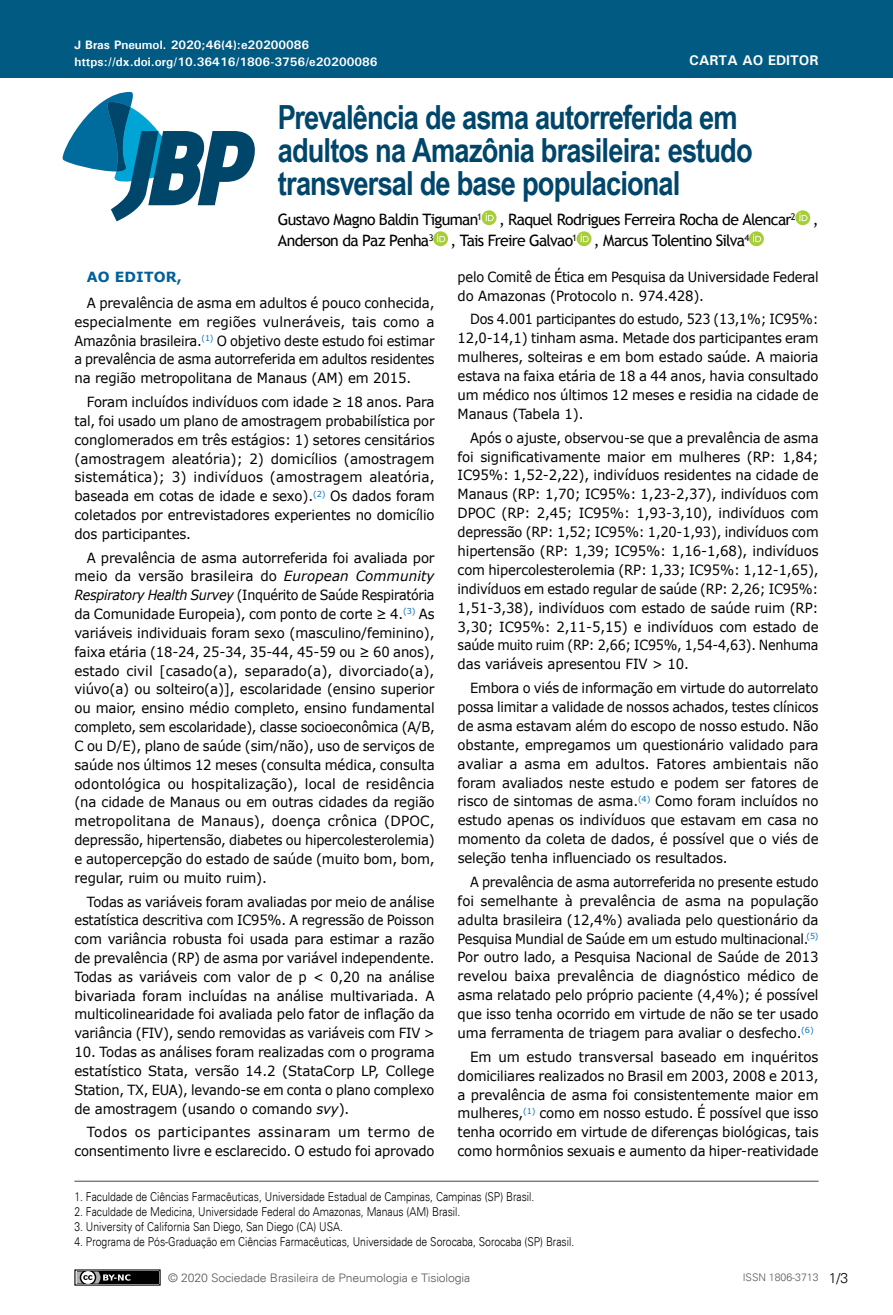
<style>
.page{position:relative;width:893px;height:1315px;background:#fff}
.page>*{position:absolute;margin:0;border:0;box-sizing:border-box;transform-origin:0 0}
.t1{font:700 33.25px/33.2px "Arial Narrow";letter-spacing:-.025em;color:#00466b}
.t2{font:15.75px/21px "Trebuchet MS";letter-spacing:-.045em;color:#000}
.t3{font:14px/18.9px "Verdana";letter-spacing:-.01em;color:#000;text-align:justify;scale:.95 1}
.t4{font:14px/18.9px "Verdana";letter-spacing:-.01em;color:#000;text-align:justify;scale:.94 1}
.t5{font:14px/18.9px "Verdana";letter-spacing:-.01em;color:#000;text-align:justify;scale:.93 1}
.t6{font:14px/18.9px "Verdana";letter-spacing:-.01em;color:#000;text-align:justify;scale:.96 1}
.t7{font:14px/18.9px "Verdana";letter-spacing:-.01em;color:#000;text-align:justify;scale:.92 1}
.t8{font:14px/18.9px "Verdana";letter-spacing:-.01em;color:#000;text-align:right}
.t9{font:700 14px "Univers";color:#fff}
.t10{font:700 14px "Verdana";letter-spacing:.01em;color:#01609a}
.t11{font:300 14px "Univers";color:#000}
.t12{font:300 12.25px "Univers";color:#000;scale:.85 1}
.t13{font:700 12.25px "Univers";color:#fff}
.t14{font:300 11.72px "Univers";letter-spacing:-.01em;color:#58595b;scale:1.04 1}
.t15{font:300 10.5px "Univers";color:#58595b}
.s1{font-style:italic}
</style>
<div class="page">
<div style="left:0;top:0;width:893px;height:78px;background:#005a82"></div>
<svg style="left:62px;top:91px;width:193px;height:130px"></svg>
<div style="left:75px;top:1270px;width:85px;height:15px;background:#000"></div>
<div style="left:74px;top:1269px;width:87px;height:16px;border:1px solid #000"></div>
<svg style="left:74px;top:1269px;width:56px;height:17px"></svg>
<svg style="left:482px;top:211px;width:15px;height:14px"></svg>
<svg style="left:482px;top:210px;width:14px;height:15px"></svg>
<svg style="left:486px;top:213px;width:8px;height:8px"></svg>
<svg style="left:796px;top:210px;width:15px;height:15px"></svg>
<svg style="left:795px;top:210px;width:15px;height:15px"></svg>
<svg style="left:799px;top:213px;width:8px;height:8px"></svg>
<svg style="left:433px;top:231px;width:15px;height:15px"></svg>
<svg style="left:437px;top:234px;width:8px;height:8px"></svg>
<svg style="left:577px;top:232px;width:15px;height:14px"></svg>
<svg style="left:577px;top:231px;width:14px;height:15px"></svg>
<svg style="left:581px;top:234px;width:8px;height:8px"></svg>
<svg style="left:749px;top:231px;width:15px;height:15px"></svg>
<svg style="left:753px;top:234px;width:8px;height:8px"></svg>
<hr style="left:74px;top:1180px;width:745px;height:1px;background:#464547">
<p class="t13" style="left:74px;top:37px;width:236px">J Bras Pneumol. 2020;46(4):e20200086</p>
<p class="t13" style="left:74px;top:54px;width:305px">https://dx.doi.org/10.36416/1806-3756/e20200086</p>
<p class="t9" style="left:689px;top:52px;width:131px">CARTA AO EDITOR</p>
<h1 class="t1" style="left:278px;top:99px;width:476px">Prevalência de asma autorreferida em adultos na Amazônia brasileira: estudo transversal de base populacional</h1>
<p class="t2" style="left:278px;top:209px;width:542px">Gustavo Magno Baldin Tiguman<sup>1</sup> , Raquel Rodrigues Ferreira Rocha de Alencar<sup>2</sup> ,<br>Anderson da Paz Penha<sup>3</sup> , Tais Freire Galvao<sup>1</sup> , Marcus Tolentino Silva<sup>4</sup></p>
<p class="t10" style="left:87px;top:267px;width:97px">AO EDITOR,</p>
<p class="t3" style="left:74px;top:294px;width:381px;text-indent:12px">A prevalência de asma em adultos é pouco conhecida, especialmente em regiões vulneráveis, tais como a Amazônia brasileira.<sup>(1)</sup> O objetivo deste estudo foi estimar a prevalência de asma autorreferida em adultos residentes na região metropolitana de Manaus (AM) em 2015.</p>
<p class="t3" style="left:74px;top:393px;width:381px;text-indent:12px">Foram incluídos indivíduos com idade ≥ 18 anos. Para tal, foi usado um plano de amostragem probabilística por conglomerados em três estágios: 1) setores censitários (amostragem aleatória); 2) domicílios (amostragem sistemática); 3) indivíduos (amostragem aleatória, baseada em cotas de idade e sexo).<sup>(2)</sup> Os dados foram coletados por entrevistadores experientes no domicílio dos participantes.</p>
<p class="t3" style="left:74px;top:548px;width:381px;text-indent:12px">A prevalência de asma autorreferida foi avaliada por meio da versão brasileira do <span class="s1">European Community Respiratory Health Survey</span> (Inquérito de Saúde Respiratória da Comunidade Europeia), com ponto de corte ≥ 4.<sup>(3)</sup> As variáveis individuais foram sexo (masculino/feminino), faixa etária (18-24, 25-34, 35-44, 45-59 ou ≥ 60 anos), estado civil [casado(a), separado(a), divorciado(a), viúvo(a) ou solteiro(a)], escolaridade (ensino superior ou maior, ensino médio completo, ensino fundamental completo, sem escolaridade), classe socioeconômica (A/B, C ou D/E), plano de saúde (sim/não), uso de serviços de saúde nos últimos 12 meses (consulta médica, consulta odontológica ou hospitalização), local de residência (na cidade de Manaus ou em outras cidades da região metropolitana de Manaus), doença crônica (DPOC, depressão, hipertensão, diabetes ou hipercolesterolemia) e autopercepção do estado de saúde (muito bom, bom, regular, ruim ou muito ruim).</p>
<p class="t4" style="left:74px;top:892px;width:385px;text-indent:12px">Todas as variáveis foram avaliadas por meio de análise estatística descritiva com IC95%. A regressão de Poisson com variância robusta foi usada para estimar a razão de prevalência (RP) de asma por variável independente.<br>Todas as variáveis com valor de p &lt; 0,20 na análise bivariada foram incluídas na análise multivariada. A multicolinearidade foi avaliada pelo fator de inflação da variância (FIV), sendo removidas as variáveis com FIV &gt;</p>
<p class="t3" style="left:74px;top:1042px;width:381px">10. Todas as análises foram realizadas com o programa estatístico Stata, versão 14.2 (StataCorp LP, College Station, TX, EUA), levando-se em conta o plano complexo de amostragem (usando o comando <span class="s1">svy</span>).</p>
<p class="t8" style="left:74px;top:1123px;width:362px">Todos os participantes assinaram um termo de consentimento livre e esclarecido. O estudo foi aprovado</p>
<p class="t5" style="left:458px;top:267px;width:390px">pelo Comitê de Ética em Pesquisa da Universidade Federal do Amazonas (Protocolo n. 974.428).</p>
<p class="t7" style="left:458px;top:310px;width:394px;text-indent:12px">Dos 4.001 participantes do estudo, 523 (13,1%; IC95%:<br>12,0-14,1) tinham asma. Metade dos participantes eram mulheres, solteiras e em bom estado saúde. A maioria estava na faixa etária de 18 a 44 anos, havia consultado um médico nos últimos 12 meses e residia na cidade de Manaus (Tabela 1).</p>
<p class="t4" style="left:458px;top:428px;width:386px;text-indent:12px">Após o ajuste, observou-se que a prevalência de asma foi significativamente maior em mulheres (RP: 1,84; IC95%: 1,52-2,22), indivíduos residentes na cidade de Manaus (RP: 1,70; IC95%: 1,23-2,37), indivíduos com DPOC (RP: 2,45; IC95%: 1,93-3,10), indivíduos com depressão (RP: 1,52; IC95%: 1,20-1,93), indivíduos com hipertensão (RP: 1,39; IC95%: 1,16-1,68), indivíduos com hipercolesterolemia (RP: 1,33; IC95%: 1,12-1,65), indivíduos em estado regular de saúde (RP: 2,26; IC95%:<br>1,51-3,38), indivíduos com estado de saúde ruim (RP:<br>3,30; IC95%: 2,11-5,15) e indivíduos com estado de saúde muito ruim (RP: 2,66; IC95%, 1,54-4,63). Nenhuma das variáveis apresentou FIV &gt; 10.</p>
<p class="t5" style="left:458px;top:679px;width:390px;text-indent:12px">Embora o viés de informação em virtude do autorrelato possa limitar a validade de nossos achados, testes clínicos de asma estavam além do escopo de nosso estudo. Não obstante, empregamos um questionário validado para avaliar a asma em adultos. Fatores ambientais não foram avaliados neste estudo e podem ser fatores de risco de sintomas de asma.<sup>(4)</sup> Como foram incluídos no estudo apenas os indivíduos que estavam em casa no momento da coleta de dados, é possível que o viés de seleção tenha influenciado os resultados.</p>
<p class="t5" style="left:458px;top:872px;width:390px;text-indent:12px">A prevalência de asma autorreferida no presente estudo foi semelhante à prevalência de asma na população adulta brasileira (12,4%) avaliada pelo questionário da Pesquisa Mundial de Saúde em um estudo multinacional.<sup>(5)<br></sup>Por outro lado, a Pesquisa Nacional de Saúde de 2013 revelou baixa prevalência de diagnóstico médico de asma relatado pelo próprio paciente (4,4%); é possível que isso tenha ocorrido em virtude de não se ter usado uma ferramenta de triagem para avaliar o desfecho.<sup>(6)</sup></p>
<p class="t6" style="left:458px;top:1047px;width:378px;text-indent:12px">Em um estudo transversal baseado em inquéritos domiciliares realizados no Brasil em 2003, 2008 e 2013, a prevalência de asma foi consistentemente maior em mulheres,<sup>(1)</sup> como em nosso estudo. É possível que isso tenha ocorrido em virtude de diferenças biológicas, tais como hormônios sexuais e aumento da hiper-reatividade</p>
<p class="t12" style="left:74px;top:1189px;width:543px">1. Faculdade de Ciências Farmacêuticas, Universidade Estadual de Campinas, Campinas (SP) Brasil.</p>
<p class="t12" style="left:74px;top:1204px;width:456px">2. Faculdade de Medicina, Universidade Federal do Amazonas, Manaus (AM) Brasil.</p>
<p class="t12" style="left:74px;top:1219px;width:317px">3. University of California San Diego, San Diego (CA) USA.</p>
<p class="t12" style="left:74px;top:1233px;width:590px">4. Programa de Pós-Graduação em Ciências Farmacêuticas, Universidade de Sorocaba, Sorocaba (SP) Brasil.</p>
<p class="t14" style="left:168px;top:1270px;width:292px">© 2020 Sociedade Brasileira de Pneumologia e Tisiologia</p>
<p class="t15" style="left:743px;top:1271px;width:77px">ISSN 1806-3713</p>
<p class="t11" style="left:829px;top:1269px;width:21px">1/3</p>
</div>
